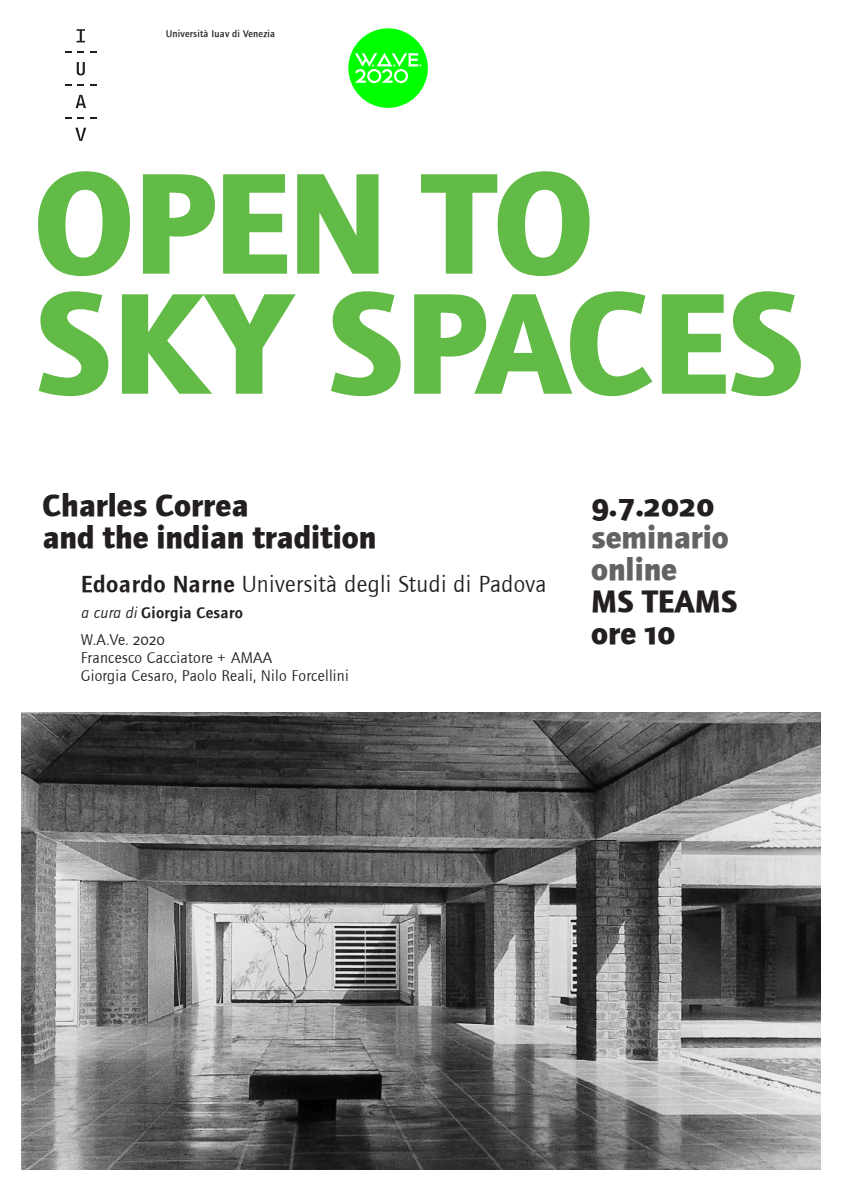
<style>
.page{position:relative;width:842px;height:1191px;background:#fff}
.page>*{position:absolute;margin:0;border:0;box-sizing:border-box;transform-origin:0 0}
.TITOLO{font:700 149px/120px "Foundry Journal";letter-spacing:-.01em;color:#62bb46}
.SOTTOTITOLO___INFO{font:700 32px "Foundry Journal";color:#231f20}
.SOTTOTITOLO___INFO-2{font:700 32px "Foundry Journal Sc";color:#231f20}
.SOTTOTITOLO___INFO-3{font:700 32px "Foundry Journal";color:#636366}
.TESTO_grande{font:24px "Foundry Journal";letter-spacing:.02em;color:#231f20}
.TESTO_piccolo{font:16px "Foundry Journal";letter-spacing:.02em;color:#231f20}
.TESTO_piccolo-2{font:16px "Foundry Journal Demi";letter-spacing:.02em;color:#231f20}
.INTESTAZIONE_iuav{font:500 10px "Foundry Journal";letter-spacing:.02em;color:#231f20}
.s1{font-family:"Foundry Journal Demi"}
.s2{font-family:"Foundry Journal";font-style:italic}
.s3{font-family:"Foundry Journal Sc"}
</style>
<div class="page">
<svg style="left:77px;top:29px;width:8px;height:13px"></svg>
<svg style="left:65px;top:51px;width:7px;height:2px"></svg>
<svg style="left:78px;top:51px;width:6px;height:2px"></svg>
<svg style="left:90px;top:51px;width:6px;height:2px"></svg>
<svg style="left:77px;top:62px;width:8px;height:13px"></svg>
<svg style="left:65px;top:84px;width:7px;height:2px"></svg>
<svg style="left:78px;top:84px;width:6px;height:2px"></svg>
<svg style="left:90px;top:84px;width:6px;height:2px"></svg>
<svg style="left:76px;top:95px;width:10px;height:13px"></svg>
<svg style="left:65px;top:117px;width:7px;height:2px"></svg>
<svg style="left:78px;top:117px;width:6px;height:2px"></svg>
<svg style="left:90px;top:117px;width:6px;height:2px"></svg>
<svg style="left:75px;top:128px;width:11px;height:13px"></svg>
<div style="left:348px;top:28px;width:80px;height:80px;background:#0f0;border-radius:50%"></div>
<svg style="left:355px;top:53px;width:66px;height:30px"></svg>
<img style="left:21px;top:712px;width:800px;height:457px">
<p class="INTESTAZIONE_iuav" style="left:166px;top:28px;width:111px">Università Iuav di Venezia</p>
<p class="TITOLO" style="left:34px;top:163px;width:773px">OPEN TO<br>SKY SPACES</p>
<p class="SOTTOTITOLO___INFO" style="left:43px;top:486px;width:207px">Charles Correa</p>
<p class="SOTTOTITOLO___INFO" style="left:43px;top:518px;width:335px">and the indian tradition</p>
<p class="TESTO_grande" style="left:81px;top:570px;width:467px"><span class="s1">Edoardo Narne</span> Università degli Studi di Padova</p>
<p class="TESTO_piccolo-2" style="left:81px;top:604px;width:164px"><span class="s2">a cura di</span> Giorgia Cesaro</p>
<p class="TESTO_piccolo" style="left:81px;top:630px;width:86px">W.A.Ve. <span class="s3">2020</span></p>
<p class="TESTO_piccolo" style="left:81px;top:648px;width:193px">Francesco Cacciatore + AMAA</p>
<p class="TESTO_piccolo" style="left:81px;top:666px;width:269px">Giorgia Cesaro, Paolo Reali, Nilo Forcellini</p>
<p class="SOTTOTITOLO___INFO-2" style="left:591px;top:486px;width:125px">9.7.2020</p>
<p class="SOTTOTITOLO___INFO-3" style="left:591px;top:518px;width:139px">seminario</p>
<p class="SOTTOTITOLO___INFO-3" style="left:591px;top:550px;width:88px">online</p>
<p class="SOTTOTITOLO___INFO-2" style="left:591px;top:582px;width:148px">MS TEAMS</p>
<p class="SOTTOTITOLO___INFO" style="left:591px;top:614px;width:86px">ore <span class="s3">10</span></p>
</div>
